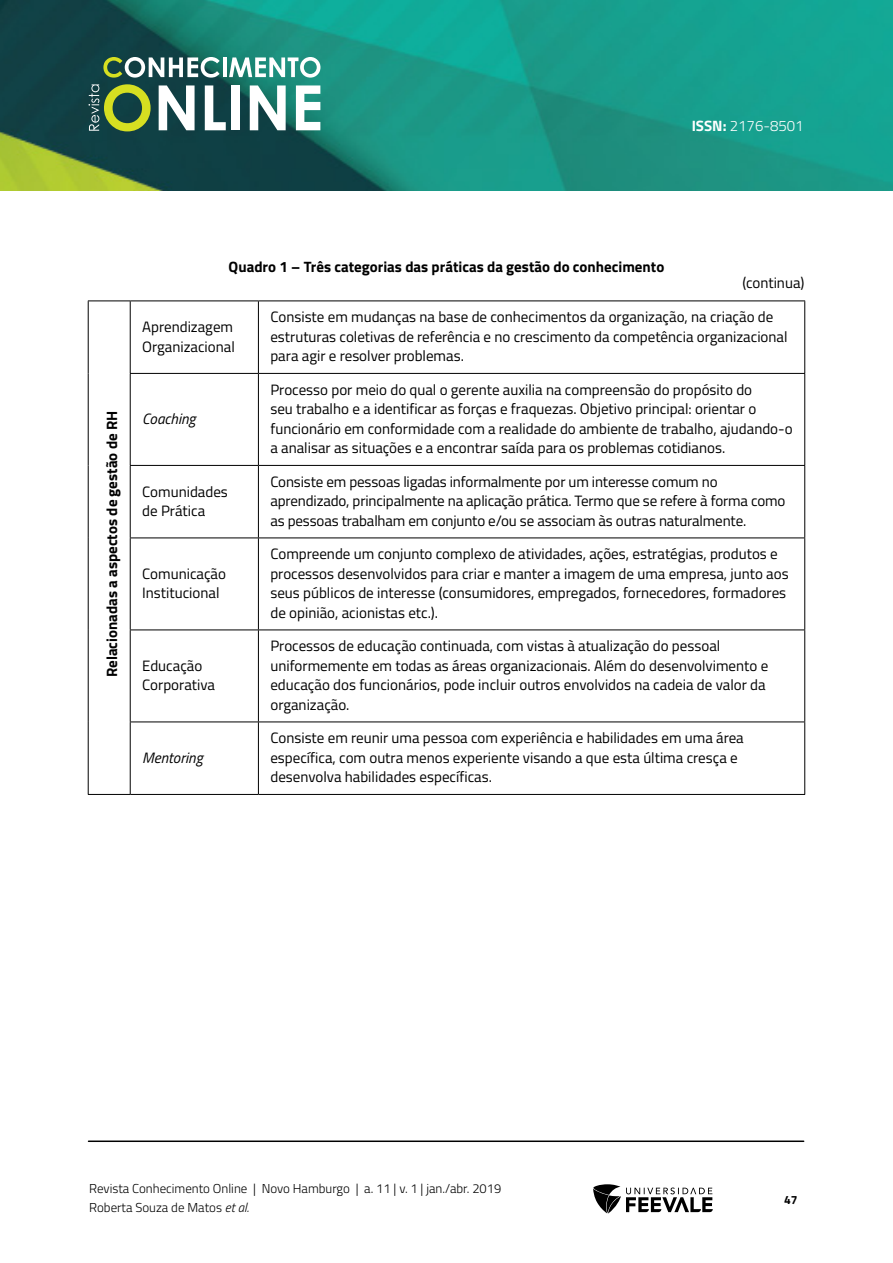
<style>
.page{position:relative;width:893px;height:1263px;background:#fff}
.page>*{position:absolute;margin:0;border:0;box-sizing:border-box;transform-origin:0 0}
.t1{font:15px/19.5px "Titillium Web";color:#000}
.Legenda{font:700 15px "Titillium Web";color:#000}
.t2{font:italic 15px "Titillium Web";color:#000}
.t3{font:300 15px "Titillium Web";color:#fff}
.t4{font:300 12.9px/19.5px "Titillium Web";color:#000}
.t5{font:700 12px "Titillium Web";color:#000}
.s1{font-weight:700}
.s2{font-style:italic}
</style>
<div class="page">
<img style="left:0;top:0;width:893px;height:190px">
<svg style="left:593px;top:1184px;width:120px;height:29px"></svg>
<svg style="left:103px;top:57px;width:117px;height:21px"></svg>
<hr style="left:223px;top:57px;width:3px;height:20px;background:#fff">
<svg style="left:229px;top:57px;width:91px;height:21px"></svg>
<svg style="left:88px;top:84px;width:63px;height:47px;background:#5e7e3f"></svg>
<svg style="left:159px;top:85px;width:36px;height:45px"></svg>
<svg style="left:205px;top:85px;width:21px;height:45px"></svg>
<div style="left:232px;top:85px;width:8px;height:45px;background:#fff"></div>
<svg style="left:250px;top:85px;width:36px;height:45px"></svg>
<svg style="left:296px;top:85px;width:24px;height:45px"></svg>
<hr style="left:88px;top:1140px;width:716px;height:2px;background:#000">
<hr style="left:88px;top:301px;width:1px;height:72px;background:#000">
<hr style="left:88px;top:373px;width:1px;height:92px;background:#000">
<hr style="left:88px;top:465px;width:1px;height:73px;background:#000">
<hr style="left:88px;top:538px;width:1px;height:92px;background:#000">
<hr style="left:88px;top:630px;width:1px;height:92px;background:#000">
<hr style="left:88px;top:722px;width:1px;height:72px;background:#000">
<hr style="left:88px;top:300px;width:42px;height:1px;background:#000">
<hr style="left:130px;top:300px;width:128px;height:1px;background:#000">
<hr style="left:258px;top:300px;width:547px;height:1px;background:#000">
<hr style="left:130px;top:373px;width:128px;height:1px;background:#000">
<hr style="left:258px;top:373px;width:547px;height:1px;background:#000">
<hr style="left:130px;top:465px;width:128px;height:1px;background:#000">
<hr style="left:258px;top:465px;width:547px;height:1px;background:#000">
<hr style="left:130px;top:537px;width:128px;height:1px;background:#000">
<hr style="left:258px;top:537px;width:547px;height:1px;background:#000">
<hr style="left:130px;top:629px;width:128px;height:1px;background:#000">
<hr style="left:258px;top:629px;width:547px;height:1px;background:#000">
<hr style="left:130px;top:721px;width:128px;height:1px;background:#000">
<hr style="left:258px;top:721px;width:547px;height:1px;background:#000">
<hr style="left:88px;top:794px;width:42px;height:1px;background:#000">
<hr style="left:130px;top:794px;width:128px;height:1px;background:#000">
<hr style="left:258px;top:794px;width:547px;height:1px;background:#000">
<hr style="left:130px;top:301px;width:1px;height:72px;background:#000">
<hr style="left:258px;top:301px;width:1px;height:72px;background:#000">
<hr style="left:804px;top:301px;width:1px;height:72px;background:#000">
<hr style="left:130px;top:374px;width:1px;height:91px;background:#000">
<hr style="left:258px;top:374px;width:1px;height:91px;background:#000">
<hr style="left:804px;top:374px;width:1px;height:91px;background:#000">
<hr style="left:130px;top:466px;width:1px;height:71px;background:#000">
<hr style="left:258px;top:466px;width:1px;height:71px;background:#000">
<hr style="left:804px;top:466px;width:1px;height:71px;background:#000">
<hr style="left:130px;top:538px;width:1px;height:91px;background:#000">
<hr style="left:258px;top:538px;width:1px;height:91px;background:#000">
<hr style="left:804px;top:538px;width:1px;height:91px;background:#000">
<hr style="left:130px;top:630px;width:1px;height:91px;background:#000">
<hr style="left:258px;top:630px;width:1px;height:91px;background:#000">
<hr style="left:804px;top:630px;width:1px;height:91px;background:#000">
<hr style="left:130px;top:722px;width:1px;height:72px;background:#000">
<hr style="left:258px;top:722px;width:1px;height:72px;background:#000">
<hr style="left:804px;top:722px;width:1px;height:72px;background:#000">
<p class="t3" style="left:692px;top:115px;width:114px"><span class="s1">ISSN:</span> 2176-8501</p>
<p class="Legenda" style="left:229px;top:255px;width:437px">Quadro 1 – Três categorias das práticas da gestão do conhecimento</p>
<p class="t1" style="left:742px;top:273px;width:64px">(continua)</p>
<p class="Legenda" style="left:100px;top:677px;width:268px;rotate:-90deg">Relacionadas a aspectos de gestão de RH</p>
<p class="t1" style="left:142px;top:316px;width:94px">Aprendizagem<br>Organizacional</p>
<p class="t1" style="left:270px;top:307px;width:519px">Consiste em mudanças na base de conhecimentos da organização, na criação de estruturas coletivas de referência e no crescimento da competência organizacional para agir e resolver problemas.</p>
<p class="t2" style="left:142px;top:408px;width:55px">Coaching</p>
<p class="t1" style="left:270px;top:379px;width:524px">Processo por meio do qual o gerente auxilia na compreensão do propósito do<br>seu trabalho e a identificar as forças e fraquezas. Objetivo principal: orientar o funcionário em conformidade com a realidade do ambiente de trabalho, ajudando-o a analisar as situações e a encontrar saída para os problemas cotidianos.</p>
<p class="t1" style="left:142px;top:481px;width:87px">Comunidades de Prática</p>
<p class="t1" style="left:270px;top:471px;width:517px">Consiste em pessoas ligadas informalmente por um interesse comum no aprendizado, principalmente na aplicação prática. Termo que se refere à forma como as pessoas trabalham em conjunto e/ou se associam às outras naturalmente.</p>
<p class="t1" style="left:142px;top:563px;width:85px">Comunicação<br>Institucional</p>
<p class="t1" style="left:270px;top:544px;width:520px">Compreende um conjunto complexo de atividades, ações, estratégias, produtos e processos desenvolvidos para criar e manter a imagem de uma empresa, junto aos seus públicos de interesse (consumidores, empregados, fornecedores, formadores de opinião, acionistas etc.).</p>
<p class="t1" style="left:142px;top:655px;width:74px">Educação<br>Corporativa</p>
<p class="t2" style="left:142px;top:747px;width:62px">Mentoring</p>
<p class="t1" style="left:270px;top:636px;width:499px">Processos de educação continuada, com vistas à atualização do pessoal uniformemente em todas as áreas organizacionais. Além do desenvolvimento e educação dos funcionários, pode incluir outros envolvidos na cadeia de valor da organização.</p>
<p class="t1" style="left:270px;top:728px;width:475px">Consiste em reunir uma pessoa com experiência e habilidades em uma área específica, com outra menos experiente visando a que esta última cresça e desenvolva habilidades específicas.</p>
<p class="t4" style="left:89px;top:1178px;width:414px">Revista Conhecimento Online | Novo Hamburgo | a. 11 | v. 1 | jan./abr. 2019<br>Roberta Souza de Matos <span class="s2">et al.</span></p>
<p class="t5" style="left:784px;top:1190px;width:15px">47</p>
</div>
